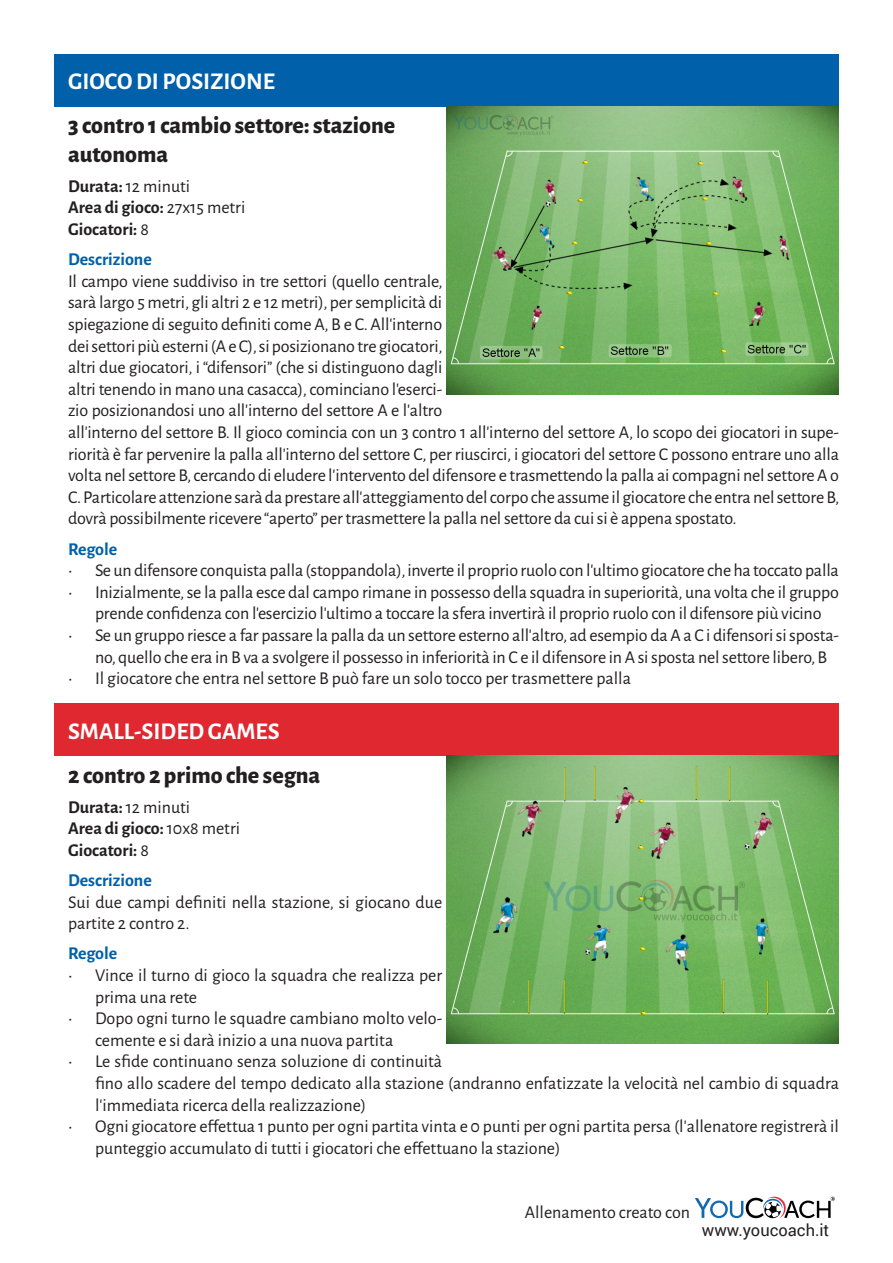
<style>
.page{position:relative;width:893px;height:1263px;background:#fff}
.page>*{position:absolute;margin:0;border:0;box-sizing:border-box;transform-origin:0 0}
.t1{font:800 24px/28.8px "Alegreya Sans";color:#231f20}
.t2{font:700 24px "Alegreya Sans";color:#fff}
.t3{font:18px/21.6px "Alegreya Sans";letter-spacing:-.01em;color:#231f20}
.t4{font:700 18px "Alegreya Sans";color:#231f20}
.t5{font:700 18px "Alegreya Sans";color:#0060a9}
.t6{font:16.5px "Roboto";color:#231f20}
.s1{font-weight:700}
.s2{font-weight:400}
</style>
<div class="page">
<svg style="left:695px;top:1196px;width:140px;height:22px"></svg>
<div style="left:54px;top:54px;width:785px;height:52px;background:#0060a9"></div>
<img style="left:446px;top:106px;width:393px;height:288px">
<div style="left:54px;top:704px;width:785px;height:52px;background:#e02831"></div>
<img style="left:446px;top:756px;width:393px;height:288px">
<p class="t2" style="left:68px;top:63px;width:208px">GIOCO DI POSIZIONE</p>
<p class="t1" style="left:68px;top:109px;width:329px">3 contro 1 cambio settore: stazione autonoma</p>
<p class="t3" style="left:68px;top:174px;width:124px"><span class="s1">Durata:</span> 12 minuti</p>
<p class="t4" style="left:68px;top:194px;width:179px">Area di gioco: <span class="s2">27x15 metri</span></p>
<p class="t4" style="left:68px;top:216px;width:82px">Giocatori: <span class="s2">8</span></p>
<p class="t5" style="left:68px;top:246px;width:85px">Descrizione</p>
<p class="t3" style="left:68px;top:269px;width:773px">Il campo viene suddiviso in tre settori (quello centrale,<br>sarà largo 5 metri, gli altri 2 e 12 metri), per semplicità di<br>spiegazione di seguito definiti come A, B e C. All’interno<br>dei settori più esterni (A e C), si posizionano tre giocatori,<br>altri due giocatori, i “difensori” (che si distinguono dagli<br>altri tenendo in mano una casacca), cominciano l’eserci-<br>zio posizionandosi uno all’interno del settore A e l’altro<br>all’interno del settore B. Il gioco comincia con un 3 contro 1 all’interno del settore A, lo scopo dei giocatori in supe&shy;riorità è far pervenire la palla all’interno del settore C, per riuscirci, i giocatori del settore C possono entrare uno alla volta nel settore B, cercando di eludere l’intervento del difensore e trasmettendo la palla ai compagni nel settore A o C. Particolare attenzione sarà da prestare all’atteggiamento del corpo che assume il giocatore che entra nel settore B, dovrà possibilmente ricevere “aperto” per trasmettere la palla nel settore da cui si è appena spostato.</p>
<p class="t5" style="left:68px;top:535px;width:51px">Regole</p>
<p class="t3" style="left:68px;top:559px;width:772px">• Se un difensore conquista palla (stoppandola), inverte il proprio ruolo con l’ultimo giocatore che ha toccato palla</p>
<p class="t3" style="left:68px;top:580px;width:772px;text-align:center">• Inizialmente, se la palla esce dal campo rimane in possesso della squadra in superiorità, una volta che il gruppo prende confidenza con l’esercizio l’ultimo a toccare la sfera invertirà il proprio ruolo con il difensore più vicino</p>
<p class="t3" style="left:95px;top:623px;width:745px;text-indent:-27px">• Se un gruppo riesce a far passare la palla da un settore esterno all’altro, ad esempio da A a C i difensori si sposta&shy;no, quello che era in B va a svolgere il possesso in inferiorità in C e il difensore in A si sposta nel settore libero, B</p>
<p class="t3" style="left:68px;top:667px;width:564px">• Il giocatore che entra nel settore B può fare un solo tocco per trasmettere palla</p>
<p class="t2" style="left:68px;top:713px;width:213px">SMALL-SIDED GAMES</p>
<p class="t1" style="left:68px;top:759px;width:254px">2 contro 2 primo che segna</p>
<p class="t3" style="left:68px;top:795px;width:124px"><span class="s1">Durata:</span> 12 minuti</p>
<p class="t4" style="left:68px;top:815px;width:174px">Area di gioco: <span class="s2">10x8 metri</span></p>
<p class="t4" style="left:68px;top:837px;width:82px">Giocatori: <span class="s2">8</span></p>
<p class="t5" style="left:68px;top:867px;width:85px">Descrizione</p>
<p class="t3" style="left:68px;top:890px;width:376px">Sui due campi definiti nella stazione, si giocano due partite 2 contro 2.</p>
<p class="t5" style="left:68px;top:940px;width:51px">Regole</p>
<p class="t3" style="left:95px;top:963px;width:349px;text-indent:-27px">• Vince il turno di gioco la squadra che realizza per prima una rete</p>
<p class="t3" style="left:95px;top:1007px;width:349px;text-indent:-27px">• Dopo ogni turno le squadre cambiano molto velo&shy;cemente e si darà inizio a una nuova partita</p>
<p class="t3" style="left:95px;top:1050px;width:745px;text-indent:-27px">• Le sfide continuano senza soluzione di continuità<br>fino allo scadere del tempo dedicato alla stazione (andranno enfatizzate la velocità nel cambio di squadra l’immediata ricerca della realizzazione)</p>
<p class="t3" style="left:95px;top:1115px;width:745px;text-indent:-27px">• Ogni giocatore effettua 1 punto per ogni partita vinta e 0 punti per ogni partita persa (l’allenatore registrerà il punteggio accumulato di tutti i giocatori che effettuano la stazione)</p>
<p class="t3" style="left:525px;top:1200px;width:167px">Allenamento creato con</p>
<p class="t6" style="left:702px;top:1218px;width:129px">www.youcoach.it</p>
</div>
